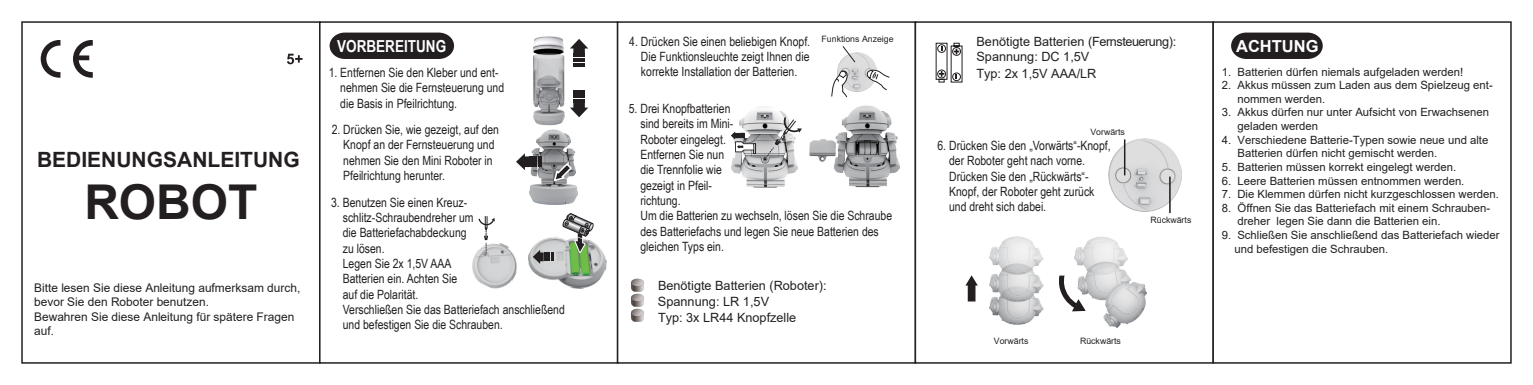
<style>
.page{position:relative;width:1533px;height:385px;background:#fff}
.page>*{position:absolute;margin:0;border:0;box-sizing:border-box;transform-origin:0 0}
.t1{font:700 47.85px "Arial";color:#231f20}
.t2{font:700 21px "Arial";color:#231f20}
.t3{font:700 16.5px "Arial Narrow";color:#fff}
.t4{font:700 16.5px "Arial";color:#fff}
.t5{font:12.75px/15.3px "Arial Narrow";color:#231f20}
.t6{font:12.75px/15.5px "Arial";color:#231f20}
.t7{font:11.85px/14.5px "Arial";color:#231f20}
.t8{font:11.4px/13.6px "Arial";color:#231f20}
.t9{font:8.7px "Arial";color:#231f20}
</style>
<div class="page">
<div style="left:21px;top:21px;width:299px;height:342px;background:#fff;border:2px solid #231f20"></div>
<div style="left:319px;top:21px;width:299px;height:342px;background:#fff;border:2px solid #231f20"></div>
<div style="left:617px;top:21px;width:299px;height:342px;background:#fff;border:2px solid #231f20"></div>
<div style="left:914px;top:21px;width:299px;height:342px;background:#fff;border:2px solid #231f20"></div>
<div style="left:1212px;top:21px;width:299px;height:342px;background:#fff;border:2px solid #231f20"></div>
<div style="left:329px;top:33px;width:125px;height:26px;background:#231f20"></div>
<img style="left:532px;top:36px;width:33px;height:90px">
<svg style="left:570px;top:99px;width:18px;height:18px"></svg>
<hr style="left:573px;top:94px;width:12px;height:4px;background:#231f20">
<svg style="left:573px;top:90px;width:12px;height:3px"></svg>
<svg style="left:570px;top:39px;width:18px;height:18px"></svg>
<hr style="left:573px;top:58px;width:12px;height:4px;background:#231f20">
<svg style="left:573px;top:63px;width:12px;height:3px"></svg>
<img style="left:528px;top:236px;width:79px;height:53px">
<svg style="left:532px;top:249px;width:21px;height:14px"></svg>
<svg style="left:563px;top:213px;width:31px;height:43px"></svg>
<img style="left:472px;top:243px;width:45px;height:46px">
<svg style="left:478px;top:216px;width:17px;height:37px"></svg>
<img style="left:837px;top:52px;width:39px;height:39px">
<svg style="left:831px;top:70px;width:17px;height:27px"></svg>
<svg style="left:866px;top:70px;width:23px;height:20px"></svg>
<svg style="left:842px;top:46px;width:13px;height:16px"></svg>
<img style="left:989px;top:236px;width:157px;height:91px">
<svg style="left:965px;top:275px;width:12px;height:26px"></svg>
<svg style="left:1058px;top:275px;width:27px;height:36px"></svg>
<img style="left:1108px;top:138px;width:73px;height:73px">
<hr style="left:1123px;top:139px;width:2px;height:36px;background:#231f20">
<hr style="left:1169px;top:176px;width:1px;height:37px;background:#231f20">
<svg style="left:287px;top:54px;width:15px;height:10px"></svg>
<svg style="left:41px;top:40px;width:19px;height:38px"></svg>
<svg style="left:73px;top:40px;width:20px;height:38px"></svg>
<img style="left:809px;top:106px;width:90px;height:81px">
<img style="left:731px;top:106px;width:66px;height:81px">
<svg style="left:763px;top:117px;width:39px;height:43px"></svg>
<svg style="left:731px;top:131px;width:25px;height:23px"></svg>
<svg style="left:1231px;top:33px;width:91px;height:26px;background:#312d2e"></svg>
<svg style="left:631px;top:278px;width:13px;height:44px"></svg>
<svg style="left:935px;top:42px;width:28px;height:41px"></svg>
<img style="left:529px;top:129px;width:48px;height:75px">
<svg style="left:552px;top:162px;width:21px;height:20px"></svg>
<svg style="left:516px;top:153px;width:25px;height:17px"></svg>
<h2 class="t2" style="left:37px;top:145px;width:264px">BEDIENUNGSANLEITUNG</h2>
<h1 class="t1" style="left:84px;top:168px;width:174px">ROBOT</h1>
<p class="t7" style="left:34px;top:280px;width:268px">Bitte lesen Sie diese Anleitung aufmerksam durch, bevor Sie den Roboter benutzen.<br>Bewahren Sie diese Anleitung für spätere Fragen auf.</p>
<p class="t3" style="left:337px;top:34px;width:110px">VORBEREITUNG</p>
<p class="t5" style="left:340px;top:64px;width:165px;text-indent:-12px">1. Entfernen Sie den Kleber und ent&shy;nehmen Sie die Fernsteuerung und die Basis in Pfeilrichtung.</p>
<p class="t5" style="left:343px;top:121px;width:157px;text-indent:-12px">2. Drücken Sie, wie gezeigt, auf den<br>Knopf an der Fernsteuerung und nehmen Sie den Mini Roboter in<br>Pfeilrichtung herunter.</p>
<p class="t5" style="left:343px;top:194px;width:224px;text-indent:-12px">3. Benutzen Sie einen Kreuz&shy;schlitz-Schraubendreher um<br>die Batteriefachabdeckung<br>zu lösen.<br>Legen Sie 2x 1,5V AAA<br>Batterien ein. Achten Sie<br>auf die Polarität.<br>Verschließen Sie das Batteriefach anschließend und befestigen Sie die Schrauben.</p>
<p class="t9" style="left:821px;top:33px;width:73px">Funktions Anzeige</p>
<p class="t5" style="left:641px;top:33px;width:171px;text-align:justify;text-indent:-12px">4. Drücken Sie einen beliebigen Knopf.<br>Die Funktionsleuchte zeigt Ihnen die korrekte Installation der Batterien.</p>
<p class="t5" style="left:640px;top:100px;width:253px;text-indent:-12px">5. Drei Knopfbatterien<br>sind bereits im Mini-<br>Roboter eingelegt.<br>Entfernen Sie nun<br>die Trennfolie wie<br>gezeigt in Pfeil-<br>richtung.<br>Um die Batterien zu wechseln, lösen Sie die Schraube des Batteriefachs und legen Sie neue Batterien des gleichen Typs ein.</p>
<p class="t6" style="left:658px;top:277px;width:170px">Benötigte Batterien (Roboter):</p>
<p class="t6" style="left:658px;top:309px;width:140px">Typ: 3x LR44 Knopfzelle</p>
<p class="t6" style="left:658px;top:293px;width:113px">Spannung: LR 1,5V</p>
<p class="t6" style="left:976px;top:33px;width:201px">Benötigte Batterien (Fernsteuerung):<br>Spannung: DC 1,5V</p>
<p class="t6" style="left:976px;top:66px;width:121px">Typ: 2x 1,5V AAA/LR</p>
<p class="t9" style="left:1090px;top:125px;width:36px">Vorwärts</p>
<p class="t5" style="left:949px;top:137px;width:163px;text-indent:-12px">6. Drücken Sie den „Vorwärts“-Knopf, der Roboter geht nach vorne.<br>Drücken Sie den „Rückwärts“-<br>Knopf, der Roboter geht zurück und dreht sich dabei.</p>
<p class="t9" style="left:1150px;top:214px;width:42px">Rückwärts</p>
<p class="t4" style="left:1235px;top:34px;width:84px">ACHTUNG</p>
<p class="t8" style="left:1221px;top:64px;width:243px">1. Batterien dürfen niemals aufgeladen werden!</p>
<p class="t8" style="left:1237px;top:78px;width:257px;text-indent:-16px">2. Akkus müssen zum Laden aus dem Spielzeug ent&shy;nommen werden.</p>
<p class="t8" style="left:1237px;top:105px;width:253px;text-indent:-16px">3. Akkus dürfen nur unter Aufsicht von Erwachsenen geladen werden</p>
<p class="t8" style="left:1237px;top:132px;width:252px;text-indent:-16px">4. Verschiedene Batterie-Typen sowie neue und alte<br>Batterien dürfen nicht gemischt werden.</p>
<p class="t8" style="left:1221px;top:160px;width:236px">5. Batterien müssen korrekt eingelegt werden.</p>
<p class="t8" style="left:1221px;top:173px;width:244px">6. Leere Batterien müssen entnommen werden.</p>
<p class="t8" style="left:1221px;top:187px;width:279px">7. Die Klemmen dürfen nicht kurzgeschlossen werden.</p>
<p class="t8" style="left:1237px;top:200px;width:254px;text-indent:-16px">8. Öffnen Sie das Batteriefach mit einem Schrauben&shy;dreher legen Sie dann die Batterien ein.</p>
<p class="t8" style="left:1234px;top:228px;width:267px;text-indent:-13px">9. Schließen Sie anschließend das Batteriefach wieder und befestigen die Schrauben.</p>
<p class="t9" style="left:993px;top:335px;width:36px">Vorwärts</p>
<p class="t9" style="left:1080px;top:335px;width:42px">Rückwärts</p>
</div>
